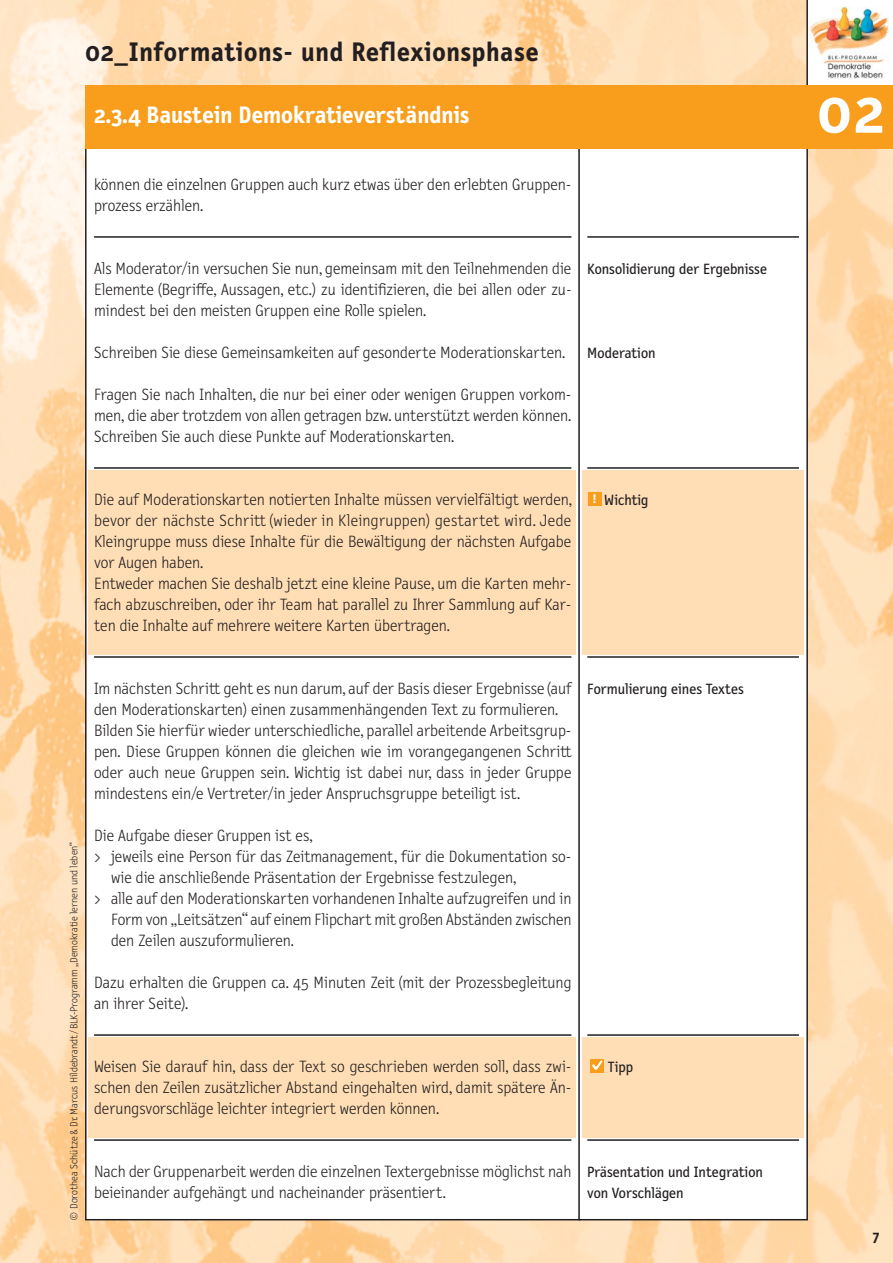
<style>
.page{position:relative;width:893px;height:1263px;background:#fff}
.page>*{position:absolute;margin:0;border:0;box-sizing:border-box;transform-origin:0 0}
.t1{font:700 63px "Letter Gothic Text";color:#fff}
.t2{font:700 27px "Letter Gothic Text";letter-spacing:.03em;color:#231f20}
.t3{font:700 24px "Letter Gothic Text";color:#fff}
.t4{font:300 16.5px/21px "Letter Gothic Text";color:#231f20}
.t5{font:15px/21px "Letter Gothic Text";color:#231f20}
.t6{font:700 15px "Letter Gothic Text";color:#231f20}
.t7{font:700 12.45px "Letter Gothic Text";color:#fff;scale:1.27 1}
.t8{font:300 10.5px "Letter Gothic Text";color:#231f20}
</style>
<div class="page">
<img style="left:0;top:0;width:893px;height:1263px">
<div style="left:808px;top:0;width:85px;height:85px;background:#fff"></div>
<img style="left:809px;top:6px;width:80px;height:73px">
<hr style="left:806px;top:0;width:2px;height:111px;background:#231f20">
<div style="left:86px;top:141px;width:494px;height:1079px;background:#fff"></div>
<div style="left:579px;top:141px;width:228px;height:1079px;background:#fff"></div>
<div style="left:578px;top:140px;width:230px;height:1080px;border:2px solid #231f20"></div>
<div style="left:85px;top:85px;width:724px;height:64px;background:#f99d1c"></div>
<div style="left:808px;top:85px;width:85px;height:64px;background:#f99d1c"></div>
<div style="left:582px;top:470px;width:222px;height:185px;background:#ffdeb5"></div>
<div style="left:89px;top:470px;width:487px;height:185px;background:#ffdeb5"></div>
<div style="left:582px;top:1037px;width:222px;height:101px;background:#ffdeb5"></div>
<div style="left:89px;top:1037px;width:487px;height:101px;background:#ffdeb5"></div>
<hr style="left:587px;top:236px;width:212px;height:2px;background:#231f20">
<hr style="left:587px;top:467px;width:212px;height:2px;background:#231f20">
<hr style="left:587px;top:656px;width:212px;height:2px;background:#231f20">
<hr style="left:587px;top:1034px;width:212px;height:2px;background:#231f20">
<hr style="left:587px;top:1139px;width:212px;height:2px;background:#231f20">
<hr style="left:94px;top:236px;width:477px;height:2px;background:#231f20">
<hr style="left:94px;top:467px;width:477px;height:2px;background:#231f20">
<hr style="left:94px;top:656px;width:477px;height:2px;background:#231f20">
<hr style="left:94px;top:1034px;width:477px;height:2px;background:#231f20">
<hr style="left:94px;top:1139px;width:477px;height:2px;background:#231f20">
<div style="left:588px;top:492px;width:13px;height:14px;background:#f99d1c"></div>
<div style="left:590px;top:1059px;width:13px;height:13px;background:#f99d1c"></div>
<h2 class="t2" style="left:85px;top:42px;width:455px">02_Informations- und Reflexionsphase</h2>
<h3 class="t3" style="left:94px;top:106px;width:377px">2.3.4 Baustein Demokratieverständnis</h3>
<h1 class="t1" style="left:817px;top:88px;width:69px">02</h1>
<p class="t4" style="left:94px;top:175px;width:479px">können die einzelnen Gruppen auch kurz etwas über den erlebten Gruppen - prozess erzählen.</p>
<p class="t4" style="left:94px;top:259px;width:479px;text-align:justify">Als Moderator/in versuchen Sie nun, gemeinsam mit den Teilnehmenden die Elemente (Begriffe, Aussagen, etc.) zu identifizieren, die bei allen oder zu - mindest bei den meisten Gruppen eine Rolle spielen.</p>
<p class="t4" style="left:94px;top:343px;width:473px">Schreiben Sie diese Gemeinsamkeiten auf gesonderte Moderationskarten.</p>
<p class="t4" style="left:94px;top:385px;width:479px;text-align:justify">Fragen Sie nach Inhalten, die nur bei einer oder wenigen Gruppen vorkom&shy;men, die aber trotzdem von allen getragen bzw. unterstützt werden können.<br>Schreiben Sie auch diese Punkte auf Moderationskarten.</p>
<p class="t5" style="left:587px;top:260px;width:181px">Konsolidierung der Ergebnisse</p>
<p class="t5" style="left:587px;top:344px;width:70px">Moderation</p>
<p class="t4" style="left:94px;top:490px;width:480px">Die auf Moderationskarten notierten Inhalte müssen vervielfältigt werden, bevor der nächste Schritt (wieder in Kleingruppen) gestartet wird. Jede Klein gruppe muss diese Inhalte für die Bewältigung der nächsten Aufgabe vor Augen haben.<br>Entweder machen Sie deshalb jetzt eine kleine Pause, um die Karten mehr&shy;fach abzuschreiben, oder ihr Team hat parallel zu Ihrer Sammlung auf Kar - ten die Inhalte auf mehrere weitere Karten übertragen.</p>
<p class="t7" style="left:592px;top:494px;width:5px">!</p>
<p class="t5" style="left:604px;top:491px;width:46px">Wichtig</p>
<p class="t8" style="left:70px;top:1221px;width:381px;rotate:-90deg">© Dorothea Schütze &amp; Dr. Marcus Hildebrandt / BLK-Programm „Demokratie lernen und leben“</p>
<p class="t4" style="left:94px;top:679px;width:479px">Im nächsten Schritt geht es nun darum, auf der Basis dieser Ergebnisse (auf den Moderationskarten) einen zusammenhängenden Text zu formulieren.<br>Bilden Sie hierfür wieder unterschiedliche, parallel arbeitende Arbeits grup - pen. Diese Gruppen können die gleichen wie im vorangegangenen Schritt oder auch neue Gruppen sein. Wichtig ist dabei nur, dass in jeder Gruppe mindestens ein/e Vertreter/in jeder Anspruchsgruppe beteiligt ist.</p>
<p class="t4" style="left:94px;top:826px;width:220px">Die Aufgabe dieser Gruppen ist es,</p>
<p class="t4" style="left:94px;top:847px;width:479px">&gt; jeweils eine Person für das Zeitmanagement, für die Dokumentation so -</p>
<p class="t4" style="left:111px;top:868px;width:407px">wie die anschließende Präsentation der Ergebnisse festzulegen,</p>
<p class="t4" style="left:94px;top:889px;width:479px">&gt; alle auf den Moderationskarten vorhandenen Inhalte aufzugreifen und in</p>
<p class="t4" style="left:111px;top:910px;width:462px">Form von „Leitsätzen“ auf einem Flipchart mit großen Abständen zwischen</p>
<p class="t4" style="left:111px;top:931px;width:184px">den Zeilen auszuformulieren.</p>
<p class="t4" style="left:94px;top:973px;width:479px">Dazu erhalten die Gruppen ca. 45 Minuten Zeit (mit der Prozessbegleitung an ihrer Seite).</p>
<p class="t4" style="left:94px;top:1057px;width:479px;text-align:justify">Weisen Sie darauf hin, dass der Text so geschrieben werden soll, dass zwi&shy;schen den Zeilen zusätzlicher Abstand eingehalten wird, damit spätere Än - derungsvorschläge leichter integriert werden können.</p>
<p class="t4" style="left:94px;top:1162px;width:479px">Nach der Gruppenarbeit werden die einzelnen Textergebnisse möglichst nah beieinander aufgehängt und nacheinander präsentiert.</p>
<p class="t5" style="left:587px;top:680px;width:158px">Formulierung eines Textes</p>
<p class="t5" style="left:608px;top:1058px;width:27px">Tipp</p>
<p class="t5" style="left:587px;top:1163px;width:177px">Präsentation und Integration von Vorschlägen</p>
<p class="t6" style="left:873px;top:1230px;width:8px">7</p>
</div>
